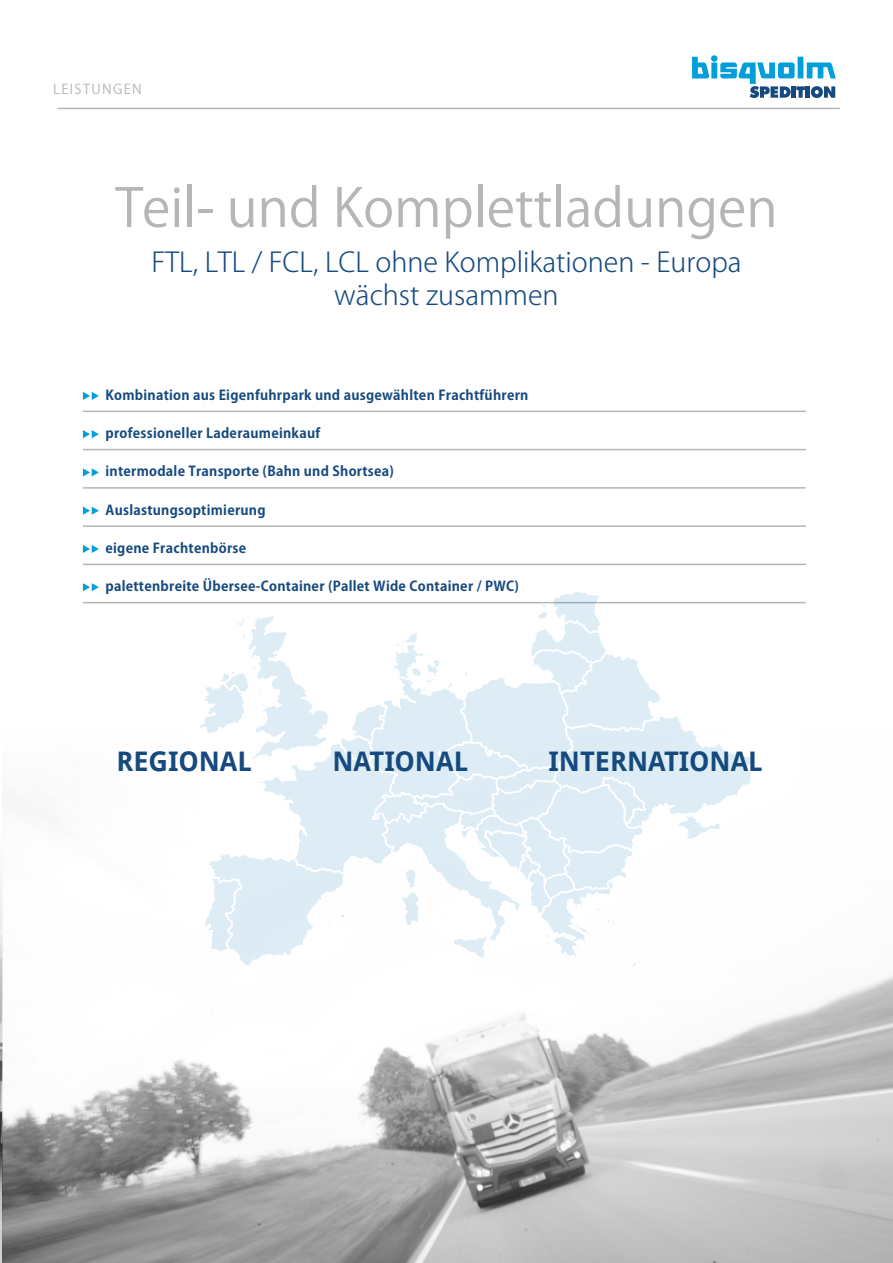
<style>
.page{position:relative;width:893px;height:1263px;background:#fff}
.page>*{position:absolute;margin:0;border:0;box-sizing:border-box;transform-origin:0 0}
.t1{font:52.5px "Koz Go Pro";color:#b5b6b7}
.t2{font:300 27px/32.4px "Koz Go Pro";color:#164a7e}
.t3{font:700 27px "Droid Sans";color:#164a7e}
.t4{font:700 13.5px "Koz Go Pro";letter-spacing:.02em;color:#164a7e}
.t5{font:13.5px "Koz Go Pro";letter-spacing:.1em;color:#b5b6b7}
</style>
<div class="page">
<svg style="left:692px;top:55px;width:144px;height:43px"></svg>
<hr style="left:57px;top:108px;width:783px;height:1px;background:#b5b6b7">
<img style="left:0;top:884px;width:2px;height:379px">
<hr style="left:83px;top:411px;width:723px;height:1px;background:#b5b6b7">
<hr style="left:83px;top:449px;width:723px;height:1px;background:#b5b6b7">
<hr style="left:83px;top:487px;width:723px;height:2px;background:#b5b6b7">
<hr style="left:83px;top:525px;width:723px;height:2px;background:#b5b6b7">
<hr style="left:83px;top:564px;width:723px;height:1px;background:#b5b6b7">
<hr style="left:83px;top:602px;width:723px;height:1px;background:#b5b6b7">
<svg style="left:83px;top:392px;width:16px;height:8px"></svg>
<svg style="left:83px;top:430px;width:16px;height:8px"></svg>
<svg style="left:83px;top:468px;width:16px;height:8px"></svg>
<svg style="left:83px;top:507px;width:16px;height:8px"></svg>
<svg style="left:83px;top:545px;width:16px;height:8px"></svg>
<svg style="left:83px;top:583px;width:16px;height:8px"></svg>
<img style="left:2px;top:895px;width:891px;height:368px">
<svg style="left:195px;top:591px;width:559px;height:382px"></svg>
<svg style="left:0;top:924px;width:19px;height:18px"></svg>
<p class="t5" style="left:53px;top:80px;width:90px">Leistungen</p>
<h1 class="t1" style="left:115px;top:174px;width:664px">Teil- und Komplettladungen</h1>
<h2 class="t2" style="left:151px;top:246px;width:67px">FTL , LTL</h2>
<h2 class="t2" style="left:252px;top:246px;width:88px">/ FCL , LCL</h2>
<h2 class="t2" style="left:334px;top:246px;width:409px;text-indent:41px">ohne Komplikationen - Europa wächst zusammen</h2>
<p class="t4" style="left:105px;top:386px;width:424px">Kombination aus Eigenfuhrpark und ausgewählten Frachtführern</p>
<p class="t4" style="left:105px;top:425px;width:216px">professioneller Laderaumeinkauf</p>
<p class="t4" style="left:105px;top:463px;width:290px">intermodale Transporte (Bahn und Shortsea)</p>
<p class="t4" style="left:105px;top:501px;width:162px">Auslastungsoptimierung</p>
<p class="t4" style="left:105px;top:539px;width:142px">eigene Frachtenbörse</p>
<p class="t4" style="left:105px;top:578px;width:415px">palettenbreite Übersee-Container (Pallet Wide Container / PWC)</p>
<h2 class="t3" style="left:116px;top:746px;width:137px">REGIONAL</h2>
<h2 class="t3" style="left:332px;top:746px;width:137px">NATIONAL</h2>
<h2 class="t3" style="left:548px;top:746px;width:216px">INTERNATIONAL</h2>
</div>
